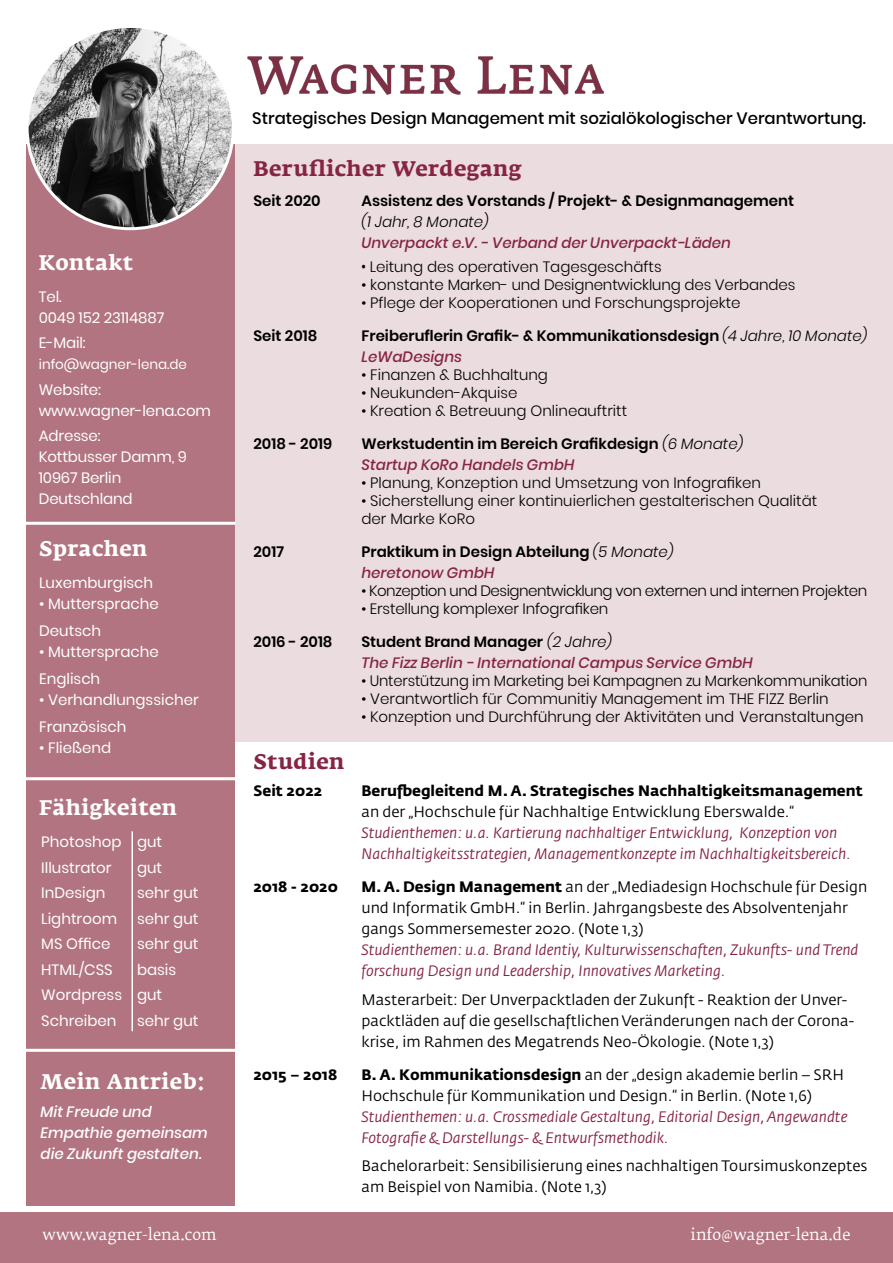
<style>
.page{position:relative;width:893px;height:1263px;background:#fff}
.page>*{position:absolute;margin:0;border:0;box-sizing:border-box;transform-origin:0 0}
.t1{font:700 21px "Fedra Serif A";letter-spacing:.02em;color:#fff}
.t2{font:700 21px "Fedra Serif A";letter-spacing:.02em;color:#862543}
.t3{font:500 16.5px "Poppins";color:#000}
.t4{font:15px/21px "Fedra Sans Std";color:#000}
.t5{font:300 15px/18px "Poppins";color:#000}
.t6{font:italic 15px/21px "Fedra Sans Std";color:#862543}
.t7{font:15px/25.5px "Poppins";color:#fff}
.t8{font:600 15px/21px "Poppins";color:#000}
.t9{font:italic 500 15px/21px "Poppins";color:#862543}
.t10{font:700 15px "Fedra Sans Std";color:#000}
.t11{font:300 15px "Poppins";letter-spacing:-.03em;color:#000}
.t12{font:italic 500 15px/21px "Poppins";color:#fff}
.t13{font:15px "Fedra Serif B Book TF";color:#fff}
.t14{font:italic 300 15px "Poppins";color:#000}
.t15{font:13.5px "Poppins";color:#fff}
.s1{font-family:"Arial Narrow";font-weight:400}
.s2{font-weight:300;font-style:italic}
.s3{font-weight:500;font-style:italic;color:#862543}
.s4{font-weight:600;font-style:normal;color:#000}
.s5{font-weight:300;color:#000}
.s6{font-weight:700}
</style>
<div class="page">
<div style="left:0;top:1212px;width:893px;height:51px;background:#b17480"></div>
<div style="left:235px;top:145px;width:658px;height:597px;background:#ebdcdf"></div>
<div style="left:26px;top:145px;width:209px;height:1060px;background:#b17480"></div>
<img style="left:27px;top:29px;width:206px;height:200px">
<img style="left:247px;top:56px;width:357px;height:39px">
<hr style="left:8px;top:522px;width:227px;height:3px;background:#fff">
<hr style="left:26px;top:777px;width:227px;height:3px;background:#fff">
<hr style="left:26px;top:1049px;width:227px;height:3px;background:#fff">
<hr style="left:131px;top:831px;width:2px;height:200px;background:#fff">
<h1 class="t1" style="left:39px;top:251px;width:96px">Kontakt</h1>
<p class="t7" style="left:39px;top:286px;width:127px;line-height:21px">Tel.<br>0049 152 23114887</p>
<p class="t7" style="left:39px;top:330px;width:48px">E-Mail:</p>
<p class="t15" style="left:39px;top:357px;width:150px">info@wagner-lena.de</p>
<p class="t7" style="left:39px;top:379px;width:174px;line-height:21px">Website: www.wagner-lena.com</p>
<p class="t7" style="left:39px;top:425px;width:150px;line-height:21px">Adresse:<br>Kottbusser Damm, 9<br>10967 Berlin<br>Deutschland</p>
<h1 class="t1" style="left:39px;top:537px;width:110px">Sprachen</h1>
<p class="t7" style="left:39px;top:570px;width:116px">Luxemburgisch</p>
<p class="t7" style="left:39px;top:590px;width:121px;line-height:27px">• Muttersprache<br>Deutsch</p>
<p class="t7" style="left:39px;top:638px;width:121px;line-height:27px">• Muttersprache<br>Englisch</p>
<p class="t7" style="left:39px;top:686px;width:161px;line-height:27px">• Verhandlungssicher<br>Französisch</p>
<p class="t7" style="left:39px;top:735px;width:74px">• Fließend</p>
<h1 class="t1" style="left:39px;top:795px;width:139px">Fähigkeiten</h1>
<p class="t7" style="left:41px;top:829px;width:82px">Photoshop<br>Illustrator<br>InDesign<br>Lightroom<br>MS Office<br>HTML/CSS<br>Wordpress<br>Schreiben</p>
<p class="t7" style="left:137px;top:829px;width:63px">gut<br>gut sehr gut sehr gut sehr gut basis gut sehr gut</p>
<h1 class="t1" style="left:41px;top:1069px;width:167px">Mein Antrieb:</h1>
<p class="t12" style="left:41px;top:1101px;width:169px">Mit Freude und<br>Empathie gemeinsam die Zukunft gestalten.</p>
<p class="t3" style="left:252px;top:109px;width:615px">Strategisches Design Management mit sozialökologischer Verantwortung.</p>
<h1 class="t2" style="left:253px;top:156px;width:270px">Beruflicher Werdegang</h1>
<p class="t8" style="left:253px;top:190px;width:69px">Seit 2020</p>
<p class="t8" style="left:361px;top:190px;width:434px">Assistenz des Vorstands / Projekt- &amp; Designmanagement</p>
<p class="t14" style="left:361px;top:213px;width:129px">(1 Jahr, 8 Monate)</p>
<p class="t9" style="left:361px;top:232px;width:371px">Unverpackt e.V. - Verband der Unverpackt-Läden</p>
<p class="t5" style="left:361px;top:257px;width:302px"><span class="s1">•</span> Leitung des operativen Tagesgeschäfts</p>
<p class="t5" style="left:361px;top:275px;width:435px">• konstante Marken- und Designentwicklung des Verbandes</p>
<p class="t5" style="left:361px;top:293px;width:381px">• Pflege der Kooperationen und Forschungsprojekte</p>
<p class="t8" style="left:253px;top:325px;width:65px">Seit 2018</p>
<p class="t8" style="left:361px;top:325px;width:507px">Freiberuflerin Grafik- &amp; Kommunikationsdesign <span class="s2">(4 Jahre, 10 Monate)<br></span><span class="s3">LeWaDesigns</span></p>
<p class="t5" style="left:361px;top:365px;width:188px">• Finanzen &amp; Buchhaltung</p>
<p class="t5" style="left:361px;top:383px;width:158px">• Neukunden-Akquise</p>
<p class="t5" style="left:361px;top:401px;width:267px">• Kreation &amp; Betreuung Onlineauftritt</p>
<p class="t8" style="left:253px;top:433px;width:80px">2018 - 2019</p>
<p class="t8" style="left:361px;top:433px;width:383px">Werkstudentin im Bereich Grafikdesign <span class="s2">(6 Monate)<br></span><span class="s3">Startup KoRo Handels GmbH</span></p>
<p class="t5" style="left:361px;top:473px;width:401px">• Planung, Konzeption und Umsetzung von Infografiken</p>
<p class="t5" style="left:361px;top:491px;width:457px">• Sicherstellung einer kontinuierlichen gestalterischen Qualität der Marke KoRo</p>
<p class="t8" style="left:253px;top:541px;width:32px">2017</p>
<p class="t8" style="left:361px;top:541px;width:314px">Praktikum in Design Abteilung <span class="s2">(5 Monate) </span><span class="s3">heretonow GmbH</span></p>
<p class="t11" style="left:361px;top:582px;width:507px">• Konzeption und Designentwicklung von externen und internen Projekten</p>
<p class="t5" style="left:361px;top:599px;width:249px">• Erstellung komplexer Infografiken</p>
<p class="t8" style="left:253px;top:631px;width:81px">2016 - 2018</p>
<p class="t9" style="left:361px;top:631px;width:393px"><span class="s4">Student Brand Manager</span> <span class="s5">(2 Jahre)<br></span>The Fizz Berlin - International Campus Service GmbH</p>
<p class="t5" style="left:361px;top:671px;width:507px">• Unterstützung im Marketing bei Kampagnen zu Markenkommunikation</p>
<p class="t5" style="left:361px;top:689px;width:469px">• Verantwortlich für Communitiy Management im THE FIZZ Berlin</p>
<p class="t5" style="left:361px;top:707px;width:504px">• Konzeption und Durchführung der Aktivitäten und Veranstaltungen</p>
<h1 class="t2" style="left:253px;top:750px;width:92px">Studien</h1>
<p class="t10" style="left:253px;top:781px;width:70px">Seit 2022</p>
<p class="t10" style="left:361px;top:781px;width:503px">Berufbegleitend M. A. Strategisches Nachhaltigkeitsmanagement</p>
<p class="t4" style="left:361px;top:801px;width:434px">an der „Hochschule für Nachhaltige Entwicklung Eberswalde.“</p>
<p class="t6" style="left:361px;top:822px;width:491px">Studienthemen: u.a. Kartierung nachhaltiger Entwicklung, Konzeption von<br>Nachhaltigkeitsstrategien, Managementkonzepte im Nachhaltigkeitsbereich.</p>
<p class="t10" style="left:253px;top:877px;width:86px">2018 - 2020</p>
<p class="t4" style="left:361px;top:876px;width:507px"><span class="s6">M. A. Design Management</span> an der „Mediadesign Hochschule für Design und Informatik GmbH.“ in Berlin. Jahrgangsbeste des Absolventenjahr gangs Sommersemester 2020. (Note 1,3)</p>
<p class="t6" style="left:361px;top:939px;width:498px">Studienthemen: u.a. Brand Identiy, Kulturwissenschaften, Zukunfts- und Trend forschung Design und Leadership, Innovatives Marketing.</p>
<p class="t4" style="left:361px;top:989px;width:494px">Masterarbeit: Der Unverpacktladen der Zukunft - Reaktion der Unver&shy;packtläden auf die gesellschaftlichen Veränderungen nach der Corona&shy;krise, im Rahmen des Megatrends Neo-Ökologie. (Note 1,3)</p>
<p class="t10" style="left:253px;top:1065px;width:85px">2015 – 2018</p>
<p class="t4" style="left:361px;top:1064px;width:484px"><span class="s6">B. A. Kommunikationsdesign</span> an der „design akademie berlin – SRH<br>Hochschule für Kommunikation und Design.“ in Berlin. (Note 1,6)</p>
<p class="t6" style="left:361px;top:1106px;width:487px">Studienthemen: u.a. Crossmediale Gestaltung, Editorial Design, Angewandte<br>Fotografie &amp; Darstellungs- &amp; Entwurfsmethodik.</p>
<p class="t4" style="left:361px;top:1155px;width:507px">Bachelorarbeit: Sensibilisierung eines nachhaltigen Toursimuskonzeptes am Beispiel von Namibia. (Note 1,3)</p>
<p class="t13" style="left:43px;top:1226px;width:176px">www.wagner-lena.com</p>
<p class="t13" style="left:691px;top:1226px;width:161px">info@wagner-lena.de</p>
</div>
